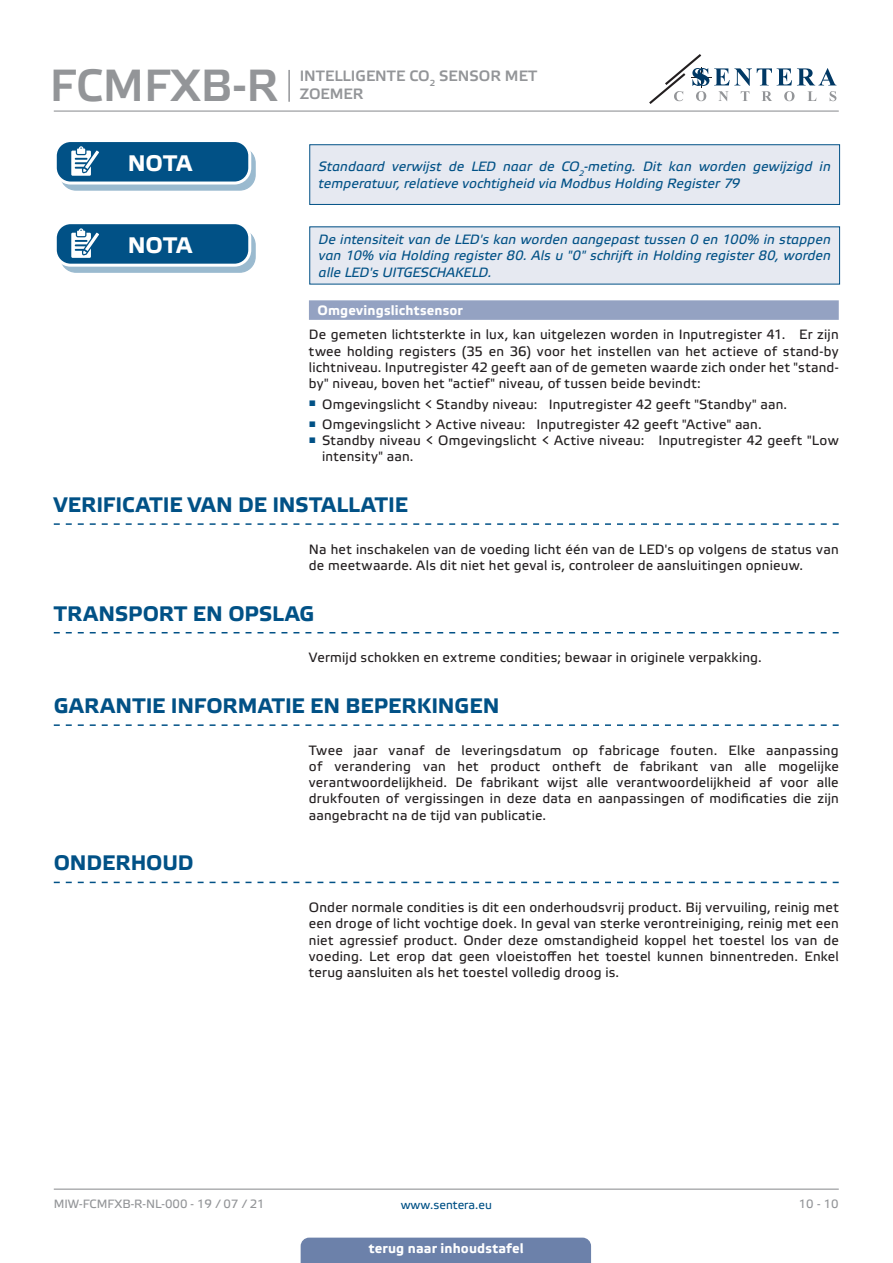
<style>
.page{position:relative;width:893px;height:1263px;background:#fff}
.page>*{position:absolute;margin:0;border:0;box-sizing:border-box;transform-origin:0 0}
.t1{font:45px "Etelka Medium Pro";color:#939598}
.t2{font:700 22.5px "Etelka Text Pro";letter-spacing:-.005em;color:#fff}
.t3{font:700 21px "Etelka Text Pro";letter-spacing:.005em;color:#015186}
.t4{font:15px/18px "Etelka Medium Pro";color:#939598}
.body{font:13.5px/16.2px "Etelka Text Pro";letter-spacing:.015em;color:#231f20;text-align:justify}
.attention{font:italic 13.5px/16.2px "Etelka Text Pro";letter-spacing:.01em;color:#015186}
.Number-roman{font:700 13.5px "Etelka Text Pro";letter-spacing:.015em;color:#fff}
.t5{font:12px "Etelka Text Pro";color:#939598}
.t6{font:12px "Etelka Text Pro";color:#015186}
</style>
<div class="page">
<hr style="left:54px;top:111px;width:785px;height:1px;background:#939598">
<hr style="left:54px;top:1188px;width:785px;height:2px;background:#939598">
<svg style="left:649px;top:54px;width:187px;height:50px"></svg>
<div style="left:301px;top:1237px;width:290px;height:26px;background:#6c81aa"></div>
<hr style="left:288px;top:70px;width:2px;height:32px;background:#939598">
<div style="left:309px;top:300px;width:530px;height:20px;background:#94a2c2"></div>
<svg style="left:54px;top:523px;width:785px;height:2px"></svg>
<div style="left:61px;top:148px;width:194px;height:42px;background:#9abacf;border-radius:15px"></div>
<div style="left:60px;top:147px;width:196px;height:44px;border:1px solid #015186;border-radius:15px"></div>
<div style="left:55px;top:141px;width:195px;height:42px;background:#015186;border-radius:15px"></div>
<div style="left:54px;top:139px;width:197px;height:46px;border:3px solid #fff;border-radius:15px"></div>
<svg style="left:71px;top:146px;width:33px;height:38px"></svg>
<div style="left:310px;top:145px;width:530px;height:59px;background:#e6e9f1"></div>
<div style="left:309px;top:144px;width:531px;height:61px;border:1px solid #015186"></div>
<div style="left:61px;top:230px;width:194px;height:42px;background:#9abacf;border-radius:15px"></div>
<div style="left:60px;top:229px;width:196px;height:44px;border:1px solid #015186;border-radius:15px"></div>
<div style="left:55px;top:223px;width:195px;height:42px;background:#015186;border-radius:15px"></div>
<div style="left:54px;top:221px;width:197px;height:46px;border:3px solid #fff;border-radius:15px"></div>
<svg style="left:71px;top:228px;width:33px;height:38px"></svg>
<div style="left:310px;top:227px;width:530px;height:57px;background:#e6e9f1"></div>
<svg style="left:54px;top:632px;width:785px;height:1px"></svg>
<svg style="left:54px;top:724px;width:785px;height:2px"></svg>
<svg style="left:54px;top:882px;width:785px;height:1px"></svg>
<h1 class="t1" style="left:50px;top:61px;width:230px">FCMFXB-R</h1>
<p class="t4" style="left:300px;top:67px;width:239px">INTELLIGENTE CO<sub>2</sub> SENSOR MET<br>ZOEMER</p>
<p class="t2" style="left:128px;top:151px;width:66px">NOTA</p>
<p class="attention" style="left:319px;top:159px;width:514px">Standaard verwijst de LED naar de CO<sub>2</sub>-meting. Dit kan worden gewijzigd in temperatuur, relatieve vochtigheid via Modbus Holding Register 79</p>
<p class="t2" style="left:128px;top:233px;width:66px">NOTA</p>
<p class="attention" style="left:319px;top:232px;width:514px;text-align:justify">De intensiteit van de LED's kan worden aangepast tussen 0 en 100% in stappen van 10% via Holding register 80. Als u "0" schrijft in Holding register 80, worden alle LED's UITGESCHAKELD.</p>
<p class="Number-roman" style="left:317px;top:303px;width:147px">Omgevingslichtsensor</p>
<p class="body" style="left:309px;top:327px;width:531px">De gemeten lichtsterkte in lux, kan uitgelezen worden in Inputregister 41. Er zijn twee holding registers (35 en 36) voor het instellen van het actieve of stand-by lichtniveau. Inputregister 42 geeft aan of de gemeten waarde zich onder het "stand&shy;by" niveau, boven het "actief" niveau, of tussen beide bevindt:</p>
<p class="body" style="left:309px;top:397px;width:480px"><sup>■</sup> Omgevingslicht &lt; Standby niveau: Inputregister 42 geeft "Standby" aan.</p>
<p class="body" style="left:309px;top:417px;width:454px"><sup>■</sup> Omgevingslicht &gt; Active niveau: Inputregister 42 geeft "Active" aan.</p>
<p class="body" style="left:322px;top:433px;width:518px;text-indent:-13px"><sup>■</sup> Standby niveau &lt; Omgevingslicht &lt; Active niveau: Inputregister 42 geeft "Low intensity" aan.</p>
<p class="t3" style="left:54px;top:493px;width:356px">VERIFICATIE VAN DE INSTALLATIE</p>
<p class="body" style="left:309px;top:542px;width:531px">Na het inschakelen van de voeding licht één van de LED's op volgens de status van de meetwaarde. Als dit niet het geval is, controleer de aansluitingen opnieuw.</p>
<p class="t3" style="left:54px;top:602px;width:262px">TRANSPORT EN OPSLAG</p>
<p class="body" style="left:309px;top:650px;width:454px">Vermijd schokken en extreme condities; bewaar in originele verpakking.</p>
<p class="t3" style="left:54px;top:694px;width:447px">GARANTIE INFORMATIE EN BEPERKINGEN</p>
<p class="body" style="left:309px;top:743px;width:531px">Twee jaar vanaf de leveringsdatum op fabricage fouten. Elke aanpassing of verandering van het product ontheft de fabrikant van alle mogelijke verantwoordelijkheid. De fabrikant wijst alle verantwoordelijkheid af voor alle drukfouten of vergissingen in deze data en aanpassingen of modificaties die zijn aangebracht na de tijd van publicatie.</p>
<p class="t3" style="left:54px;top:851px;width:141px">ONDERHOUD</p>
<p class="body" style="left:309px;top:900px;width:531px">Onder normale condities is dit een onderhoudsvrij product. Bij vervuiling, reinig met een droge of licht vochtige doek. In geval van sterke verontreiniging, reinig met een niet agressief product. Onder deze omstandigheid koppel het toestel los van de voeding. Let erop dat geen vloeistoffen het toestel kunnen binnentreden. Enkel terug aansluiten als het toestel volledig droog is.</p>
<p class="t5" style="left:54px;top:1197px;width:212px">MIW-FCMFXB-R-NL-000 - 19 / 07 / 21</p>
<p class="t6" style="left:401px;top:1198px;width:93px">www.sentera.eu</p>
<p class="t5" style="left:799px;top:1197px;width:42px">10 - 10</p>
<p class="Number-roman" style="left:369px;top:1240px;width:157px">terug naar inhoudstafel</p>
</div>
